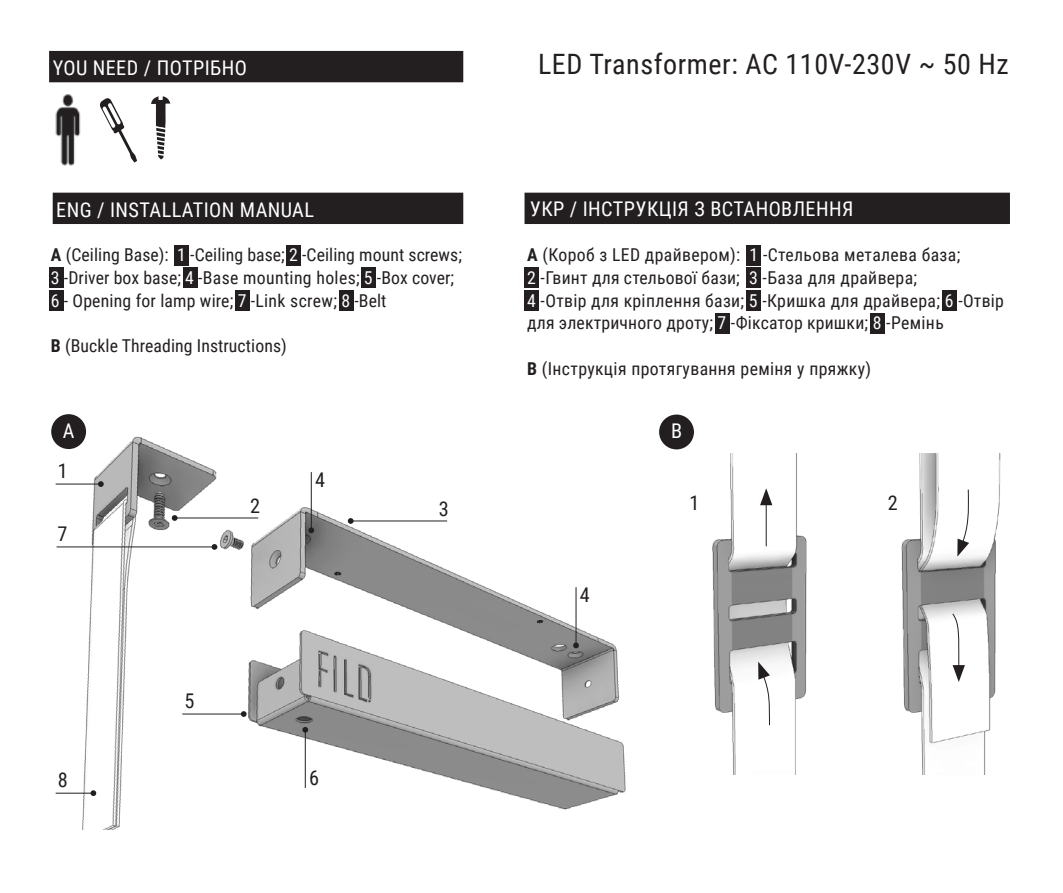
<style>
.page{position:relative;width:1063px;height:893px;background:#fff}
.page>*{position:absolute;margin:0;border:0;box-sizing:border-box;transform-origin:0 0}
.t1{font:28.2px "Roboto Condensed";letter-spacing:.02em;color:#231f20}
.t2{font:20.4px "Roboto Condensed";letter-spacing:.02em;color:#fff}
.t3{font:20.4px "Roboto Condensed";color:#231f20}
.t4{font:17.7px/22.8px "Roboto Condensed";letter-spacing:.01em;color:#231f20}
.s1{font-weight:700}
.s2{color:#fff}
</style>
<div class="page">
<div style="left:175px;top:245px;width:14px;height:20px;background:#231f20"></div>
<div style="left:287px;top:245px;width:14px;height:20px;background:#231f20"></div>
<div style="left:747px;top:245px;width:14px;height:20px;background:#231f20"></div>
<div style="left:49px;top:267px;width:14px;height:21px;background:#231f20"></div>
<div style="left:183px;top:267px;width:15px;height:21px;background:#231f20"></div>
<div style="left:525px;top:267px;width:14px;height:21px;background:#231f20"></div>
<div style="left:362px;top:267px;width:14px;height:21px;background:#231f20"></div>
<div style="left:747px;top:268px;width:14px;height:20px;background:#231f20"></div>
<div style="left:49px;top:290px;width:14px;height:21px;background:#231f20"></div>
<div style="left:525px;top:290px;width:14px;height:21px;background:#231f20"></div>
<div style="left:235px;top:290px;width:15px;height:21px;background:#231f20"></div>
<div style="left:339px;top:290px;width:14px;height:21px;background:#231f20"></div>
<div style="left:747px;top:290px;width:14px;height:21px;background:#231f20"></div>
<div style="left:715px;top:313px;width:14px;height:20px;background:#231f20"></div>
<div style="left:870px;top:313px;width:14px;height:20px;background:#231f20"></div>
<div style="left:942px;top:290px;width:15px;height:21px;background:#231f20"></div>
<div style="left:524px;top:192px;width:486px;height:32px;background:#231f20"></div>
<div style="left:52px;top:192px;width:412px;height:32px;background:#231f20"></div>
<div style="left:49px;top:50px;width:415px;height:33px;background:#231f20"></div>
<svg style="left:100px;top:96px;width:70px;height:67px"></svg>
<img style="left:55px;top:94px;width:26px;height:72px">
<img style="left:51px;top:418px;width:575px;height:411px">
<hr style="left:576px;top:587px;width:1px;height:58px;background:#231f20">
<svg style="left:573px;top:643px;width:6px;height:5px"></svg>
<hr style="left:311px;top:472px;width:1px;height:58px;background:#231f20">
<svg style="left:308px;top:527px;width:6px;height:6px"></svg>
<hr style="left:305px;top:730px;width:1px;height:58px;background:#231f20">
<svg style="left:302px;top:727px;width:6px;height:6px"></svg>
<hr style="left:56px;top:484px;width:45px;height:1px;background:#231f20">
<svg style="left:98px;top:481px;width:6px;height:6px"></svg>
<hr style="left:182px;top:713px;width:62px;height:1px;background:#231f20">
<svg style="left:241px;top:711px;width:6px;height:6px"></svg>
<hr style="left:57px;top:546px;width:157px;height:1px;background:#231f20">
<svg style="left:212px;top:544px;width:5px;height:6px"></svg>
<hr style="left:56px;top:793px;width:37px;height:1px;background:#231f20">
<svg style="left:91px;top:790px;width:5px;height:6px"></svg>
<hr style="left:351px;top:520px;width:96px;height:1px;background:#231f20">
<svg style="left:348px;top:518px;width:6px;height:6px"></svg>
<hr style="left:175px;top:517px;width:83px;height:1px;background:#231f20">
<svg style="left:172px;top:515px;width:6px;height:6px"></svg>
<div style="left:51px;top:414px;width:35px;height:35px;background:#231f20;border-radius:50%"></div>
<div style="left:659px;top:415px;width:35px;height:34px;background:#231f20;border-radius:50%"></div>
<img style="left:712px;top:454px;width:289px;height:320px">
<svg style="left:758px;top:662px;width:12px;height:64px"></svg>
<svg style="left:957px;top:489px;width:12px;height:68px"></svg>
<svg style="left:952px;top:613px;width:13px;height:69px"></svg>
<hr style="left:766px;top:500px;width:1px;height:46px;background:#231f20">
<svg style="left:760px;top:488px;width:12px;height:17px"></svg>
<p class="t2" style="left:53px;top:56px;width:196px">YOU NEED / ПОТРІБНО</p>
<h1 class="t1" style="left:538px;top:48px;width:472px">LED Transformer: AC 110V-230V ~ 50 Hz</h1>
<p class="t2" style="left:56px;top:198px;width:259px">ENG / INSTALLATION MANUAL</p>
<p class="t2" style="left:530px;top:197px;width:325px">УКР / ІНСТРУКЦІЯ З ВСТАНОВЛЕННЯ</p>
<p class="t4" style="left:51px;top:244px;width:413px"><span class="s1">A</span> (Ceiling Base): <span class="s2">1</span> -Ceiling base; <span class="s2">2</span> -Ceiling mount screws;<br><span class="s2">3</span> -Driver box base; <span class="s2">4</span> -Base mounting holes; <span class="s2">5</span> -Box cover;<br><span class="s2">6</span> - Opening for lamp wire; <span class="s2">7</span> -Link screw; <span class="s2">8</span> -Belt</p>
<p class="t4" style="left:51px;top:335px;width:237px"><span class="s1">B</span> (Buckle Threading Instructions)</p>
<p class="t4" style="left:527px;top:244px;width:478px"><span class="s1">A</span> (Короб з LED драйвером): <span class="s2">1</span> -Стельова металева база;<br><span class="s2">2</span> -Гвинт для стельової бази; <span class="s2">3</span> -База для драйвера;<br><span class="s2">4</span> -Отвiр для кріплення бази; <span class="s2">5</span> -Кришка для драйвера; <span class="s2">6</span> -Отвiр для электричного дроту; <span class="s2">7</span> -Фiксатор кришки; <span class="s2">8</span> -Ремінь</p>
<p class="t4" style="left:527px;top:358px;width:346px"><span class="s1">B</span> (Інструкція протягування реміня у пряжку)</p>
<p class="t2" style="left:63px;top:419px;width:13px">A</p>
<p class="t2" style="left:671px;top:419px;width:13px">B</p>
<p class="t3" style="left:58px;top:459px;width:12px">1</p>
<p class="t3" style="left:57px;top:522px;width:12px">7</p>
<p class="t3" style="left:58px;top:768px;width:12px">8</p>
<p class="t3" style="left:184px;top:689px;width:12px">5</p>
<p class="t3" style="left:315px;top:468px;width:12px">4</p>
<p class="t3" style="left:250px;top:494px;width:12px">2</p>
<p class="t3" style="left:439px;top:497px;width:12px">3</p>
<p class="t3" style="left:689px;top:491px;width:12px">1</p>
<p class="t3" style="left:888px;top:491px;width:12px">2</p>
<p class="t3" style="left:309px;top:766px;width:12px">6</p>
<p class="t3" style="left:580px;top:583px;width:12px">4</p>
</div>
